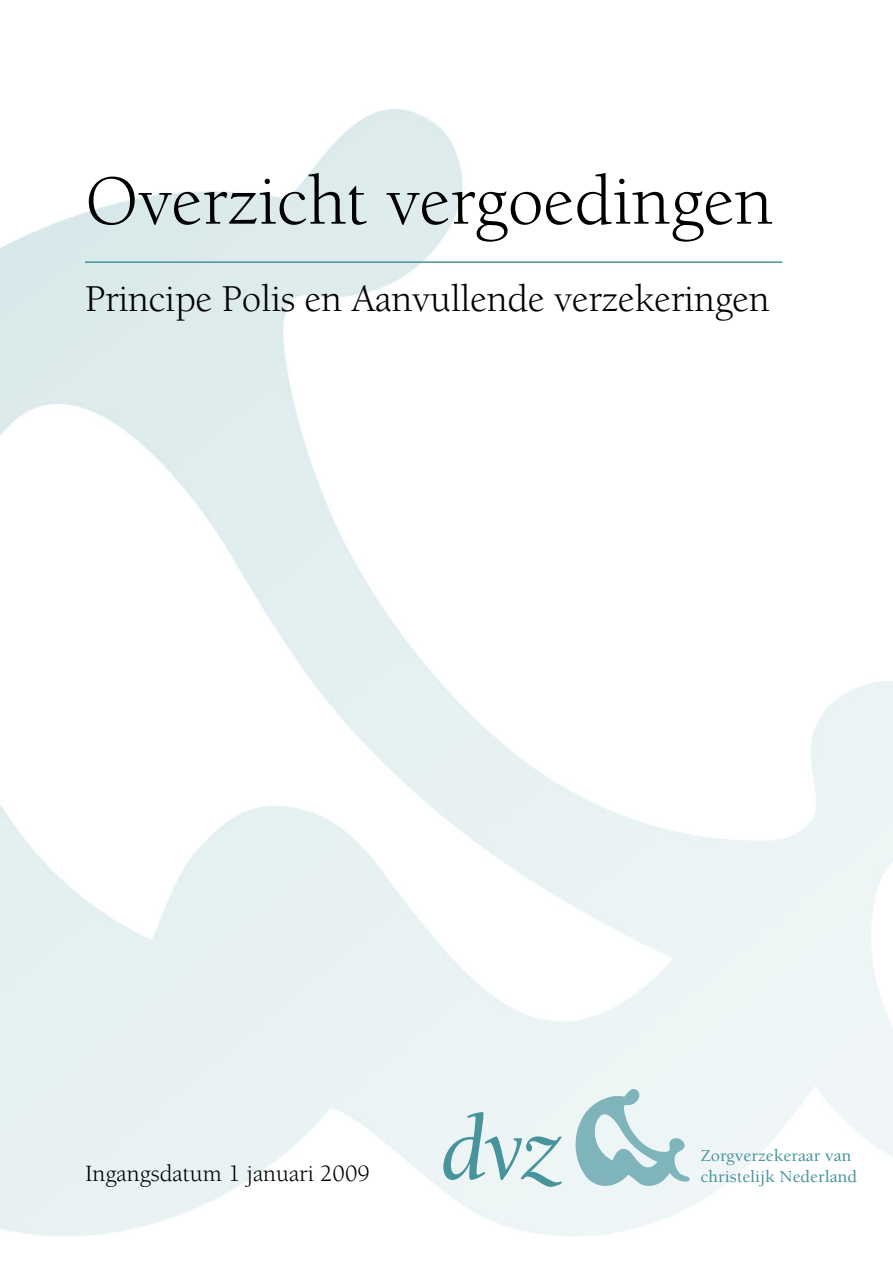
<style>
.page{position:relative;width:893px;height:1263px;background:#fff}
.page>*{position:absolute;margin:0;border:0;box-sizing:border-box;transform-origin:0 0}
.t1{font:72px "Berkeley";color:#000}
.t2{font:39px "Berkeley";letter-spacing:-.005em;color:#000}
.t3{font:24px "Berkeley";color:#000}
.t4{font:500 17.25px/20.7px "Berkeley";color:#47949d}
</style>
<div class="page">
<hr style="left:85px;top:261px;width:697px;height:2px;background:#47949d">
<svg style="left:443px;top:1112px;width:119px;height:75px;background:#c9e0e2"></svg>
<svg style="left:573px;top:1089px;width:117px;height:98px;background:#bfdadd"></svg>
<h1 class="t1" style="left:85px;top:163px;width:689px">Overzicht vergoedingen</h1>
<p class="t2" style="left:85px;top:278px;width:686px">Principe Polis en Aanvullende verzekeringen</p>
<p class="t3" style="left:85px;top:1161px;width:286px">Ingangsdatum 1 januari 2009</p>
<p class="t4" style="left:700px;top:1145px;width:158px">Zorgverzekeraar van christelijk Nederland</p>
</div>
